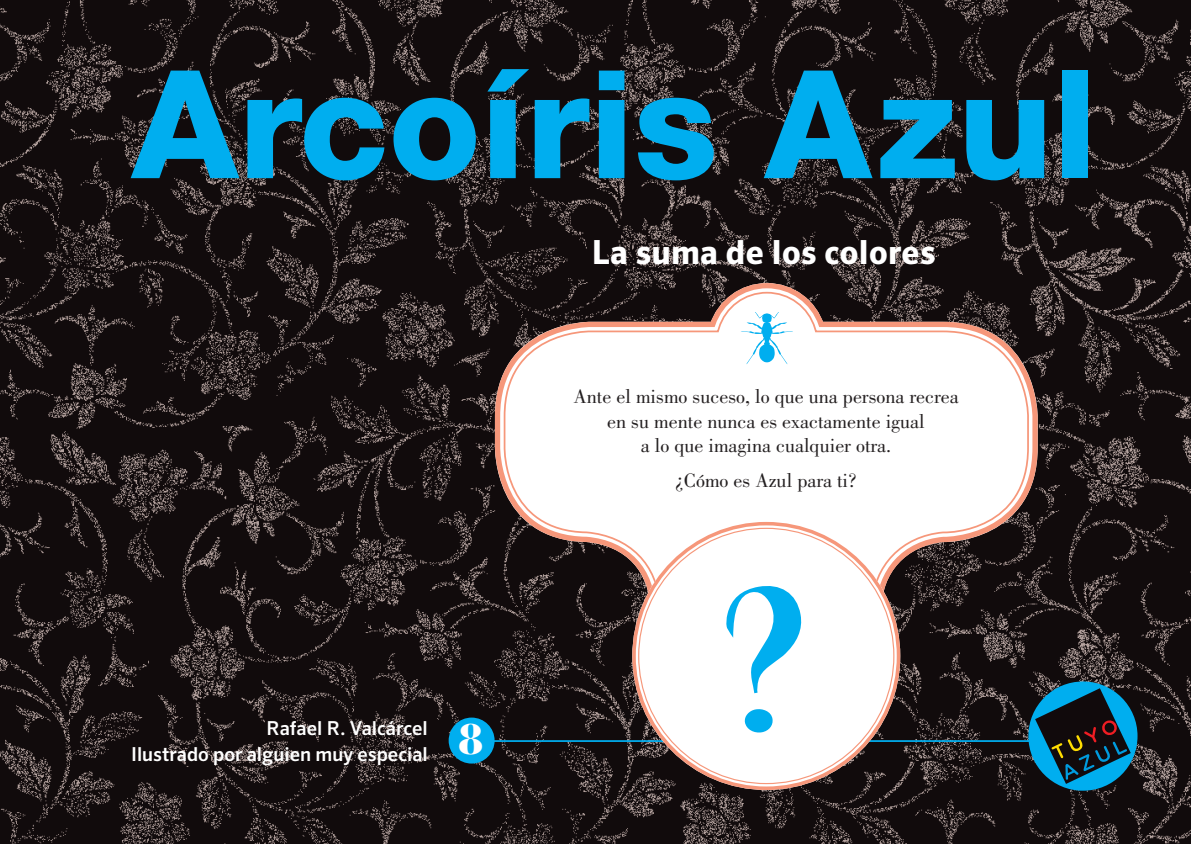
<style>
.page{position:relative;width:1191px;height:844px;background:#fff}
.page>*{position:absolute;margin:0;border:0;box-sizing:border-box;transform-origin:0 0}
.t1{font:800 150.5px "Helvetica Neue LT Std";color:#00aeef}
.t2{font:700 33.25px "Sero Pro";letter-spacing:.01em;color:#fff}
.t3{font:20.12px/24.5px "Bodoni";color:#231f20;text-align:center}
.t4{font:500 19.25px/26.1px "Sero Pro";color:#fff}
</style>
<div class="page">
<img style="left:0;top:0;width:1191px;height:843px">
<div style="left:1028px;top:681px;width:109px;height:109px;background:#00aeef;border-radius:50%"></div>
<svg style="left:1035px;top:688px;width:95px;height:95px"></svg>
<hr style="left:475px;top:740px;width:561px;height:1px;background:#00aeef">
<div style="left:448px;top:717px;width:46px;height:46px;background:#00aeef;border-radius:50%"></div>
<svg style="left:492px;top:280px;width:548px;height:338px;background:#362826"></svg>
<svg style="left:503px;top:291px;width:526px;height:316px"></svg>
<svg style="left:740px;top:312px;width:53px;height:52px"></svg>
<div style="left:636px;top:525px;width:260px;height:261px;background:#fff;border-radius:50%"></div>
<svg style="left:726px;top:586px;width:76px;height:147px"></svg>
<h1 class="t1" style="left:132px;top:35px;width:967px">Arcoíris Azul</h1>
<h2 class="t2" style="left:592px;top:231px;width:345px">La suma de los colores</h2>
<p class="t3" style="left:573px;top:384px;width:387px">Ante el mismo suceso, lo que una persona recrea en su mente nunca es exactamente igual<br>a lo que imagina cualquier otra.</p>
<p class="t3" style="left:675px;top:467px;width:184px">¿Cómo es Azul para ti?</p>
<p class="t4" style="left:131px;top:715px;width:354px;text-indent:135px">Rafael R. Valcárcel<br>Ilustrado por alguien muy especial <sup>8</sup></p>
</div>
